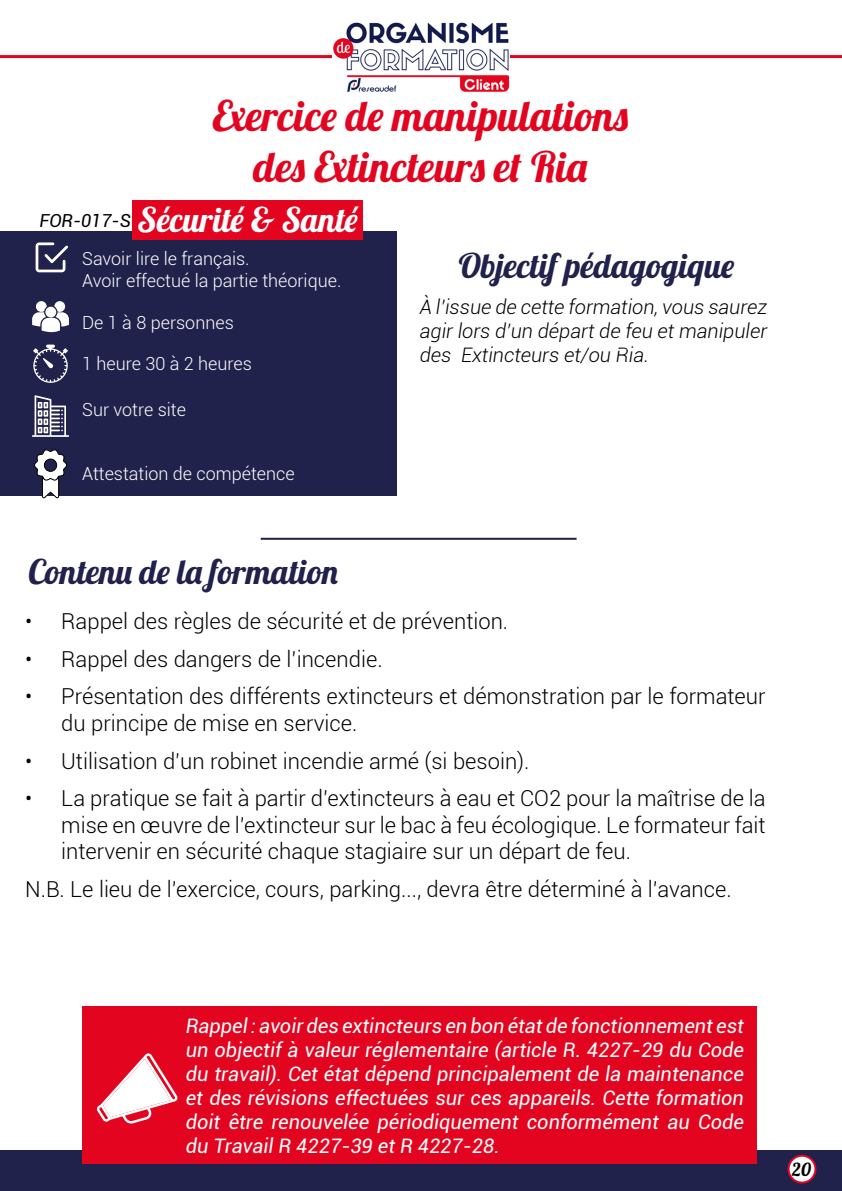
<style>
.page{position:relative;width:842px;height:1191px;background:#fff}
.page>*{position:absolute;margin:0;border:0;box-sizing:border-box;transform-origin:0 0}
.t1{font:42px/50.4px "Lobster 1.4";letter-spacing:.045em;color:#e30520;text-align:center}
.t2{font:34px "Lobster 1.4";color:#21224b}
.t3{font:34px "Lobster 1.4";letter-spacing:.015em;color:#fff}
.t4{font:300 22px/26.4px "Roboto";color:#000}
.t5{font:italic 20px/24px "Roboto";color:#fff;text-align:justify}
.t6{font:italic 300 20px/24px "Roboto";color:#000;text-align:justify}
.t7{font:300 18px/21.6px "Roboto";color:#fff}
.t8{font:italic 18px "Roboto";color:#000}
.t9{font:18px "Lobster 1.4";color:#000}
</style>
<div class="page">
<div style="left:0;top:1150px;width:842px;height:41px;background:#21224b"></div>
<div style="left:788px;top:1155px;width:27px;height:27px;background:#fff;border-radius:50%"></div>
<div style="left:787px;top:1154px;width:29px;height:29px;border:2px solid #e30520;border-radius:50%"></div>
<hr style="left:0;top:55px;width:842px;height:3px;background:#e30520">
<img style="left:332px;top:22px;width:178px;height:69px">
<div style="left:0;top:231px;width:396px;height:264px;background:#21224b"></div>
<svg style="left:32px;top:301px;width:37px;height:31px"></svg>
<svg style="left:33px;top:344px;width:35px;height:39px"></svg>
<svg style="left:34px;top:449px;width:34px;height:50px"></svg>
<svg style="left:36px;top:242px;width:32px;height:30px"></svg>
<svg style="left:32px;top:395px;width:37px;height:42px"></svg>
<hr style="left:261px;top:538px;width:316px;height:2px;background:#1f1f43">
<div style="left:82px;top:1006px;width:675px;height:158px;background:#e30520"></div>
<svg style="left:97px;top:1053px;width:81px;height:71px"></svg>
<div style="left:132px;top:200px;width:231px;height:40px;background:#e30520"></div>
<h1 class="t1" style="left:213px;top:90px;width:417px">Exercice de manipulations des Extincteurs et Ria</h1>
<p class="t8" style="left:39px;top:208px;width:93px">FOR-017-S</p>
<h2 class="t3" style="left:138px;top:198px;width:222px">Sécurité &amp; Santé</h2>
<p class="t7" style="left:82px;top:248px;width:261px">Savoir lire le français.<br>Avoir effectué la partie théorique.</p>
<p class="t7" style="left:82px;top:311px;width:153px">De 1 à 8 personnes</p>
<p class="t7" style="left:82px;top:353px;width:171px">1 heure 30 à 2 heures</p>
<p class="t7" style="left:82px;top:398px;width:105px">Sur votre site</p>
<p class="t7" style="left:82px;top:462px;width:214px">Attestation de compétence</p>
<h2 class="t2" style="left:458px;top:244px;width:277px">Objectif pédagogique</h2>
<p class="t6" style="left:420px;top:295px;width:349px">À l’issue de cette formation, vous saurez agir lors d’un départ de feu et manipuler des Extincteurs et/ou Ria.</p>
<h2 class="t2" style="left:28px;top:549px;width:311px">Contenu de la formation</h2>
<p class="t4" style="left:25px;top:607px;width:484px">• Rappel des règles de sécurité et de prévention.</p>
<p class="t4" style="left:25px;top:645px;width:359px">• Rappel des dangers de l’incendie.</p>
<p class="t4" style="left:61px;top:682px;width:706px;text-indent:-36px">• Présentation des différents extincteurs et démonstration par le formateur du principe de mise en service.</p>
<p class="t4" style="left:25px;top:747px;width:506px">• Utilisation d’un robinet incendie armé (si besoin).</p>
<p class="t4" style="left:61px;top:784px;width:706px;text-align:justify;text-indent:-36px">• La pratique se fait à partir d’extincteurs à eau et CO2 pour la maîtrise de la mise en œuvre de l’extincteur sur le bac à feu écologique. Le formateur fait intervenir en sécurité chaque stagiaire sur un départ de feu.</p>
<p class="t4" style="left:25px;top:875px;width:708px">N.B. Le lieu de l’exercice, cours, parking..., devra être déterminé à l’avance.</p>
<p class="t5" style="left:186px;top:1013px;width:559px">Rappel : avoir des extincteurs en bon état de fonctionnement est un objectif à valeur réglementaire (article R. 4227-29 du Code du travail). Cet état dépend principalement de la maintenance et des révisions effectuées sur ces appareils. Cette formation doit être renouvelée périodiquement conformément au Code du Travail R 4227-39 et R 4227-28.</p>
<p class="t9" style="left:792px;top:1157px;width:20px">20</p>
</div>
